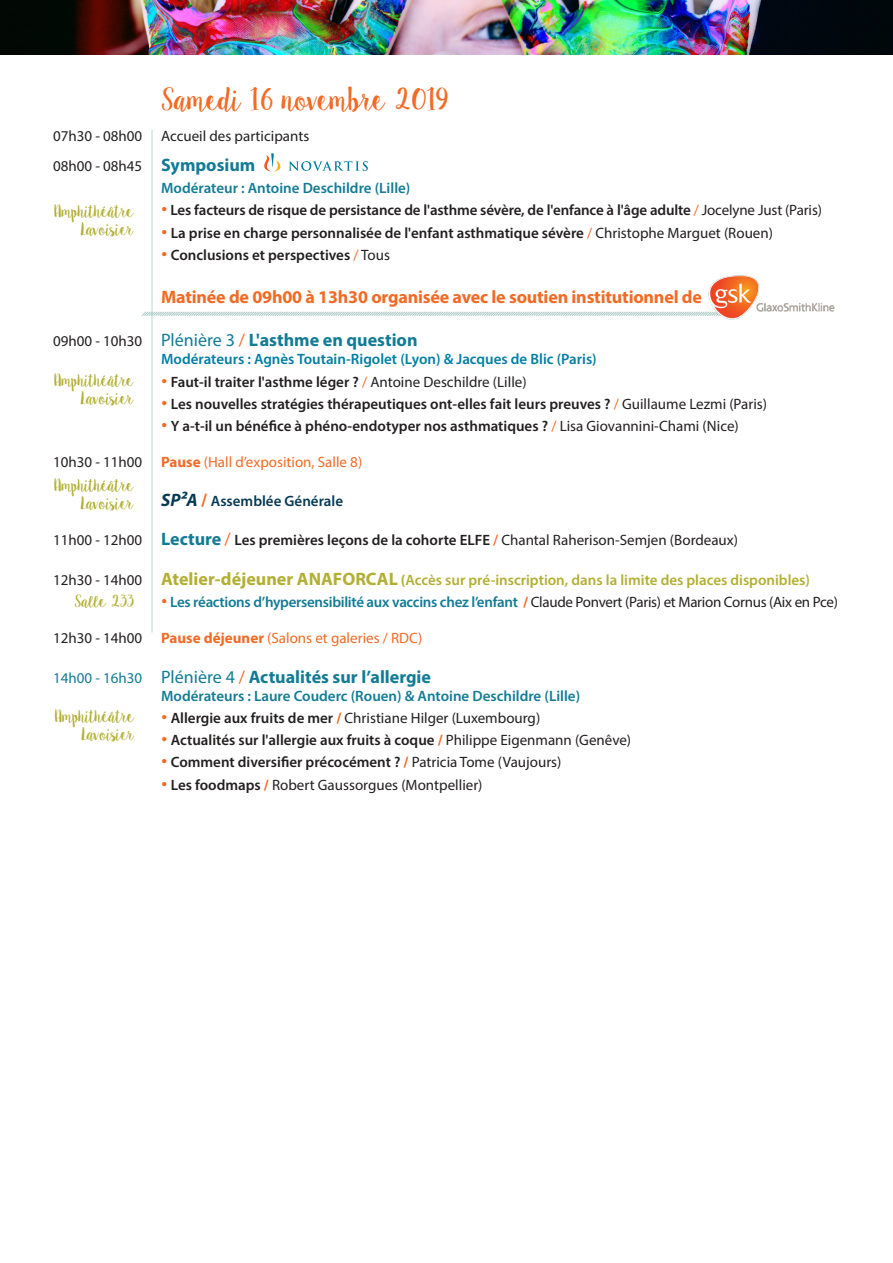
<style>
.page{position:relative;width:893px;height:1263px;background:#fff}
.page>*{position:absolute;margin:0;border:0;box-sizing:border-box;transform-origin:0 0}
.t1{font:30px "Sweet Pea";letter-spacing:-.055em;color:#f36a24}
.t2{font:700 18px "Myriad Pro";color:#127b95}
.t3{font:700 18px "Myriad Pro";letter-spacing:-.01em;color:#f36a24}
.t4{font:16.5px "Sweet Pea";letter-spacing:-.07em;color:#b2af33}
.t5{font:16.5px "Sweet Pea";letter-spacing:-.03em;color:#b2af33}
.t6{font:600 15px "Myriad Pro";color:#231f20}
.t7{font:15px "Myriad Pro";color:#231f20}
.t8{font:600 15px "Myriad Pro";letter-spacing:-.005em;color:#127b95}
.t9{font:600 15px "Myriad Pro";color:#b2af33}
.t10{font:15px "Myriad Pro";color:#f36a24}
.t11{font:600 15px "Myriad Pro";color:#007ea5}
.t12{font:600 15px "Myriad Pro";color:#063a54}
.s1{font-weight:700;font-size:18px;color:#127b95}
.s2{font-family:"Lemon Milklight";font-weight:400;color:#f36a24}
.s3{font-weight:400;color:#f36a24}
.s4{font-weight:400}
.s5{font-weight:400;font-size:15px;color:#231f20}
.s6{font-weight:700}
.s7{font-weight:700;font-style:italic;font-size:18px}
.s8{font-weight:700;font-size:18px;color:#f36a24}
.s9{font-size:18px;color:#f36a24}
.s10{font-weight:600}
.s11{font-weight:600;color:#f36a24}
.s12{font-weight:400;color:#231f20}
.s13{font-weight:700;font-size:18px}
.s14{font-weight:700;color:#f36a24}
.s15{font-weight:400;font-size:15px}
.s16{font-family:"Lemon Milklight";color:#f36a24}
</style>
<div class="page">
<hr style="left:152px;top:130px;width:1px;height:502px;background:#bed6d3">
<svg style="left:142px;top:311px;width:566px;height:6px"></svg>
<img style="left:708px;top:275px;width:127px;height:45px">
<svg style="left:264px;top:153px;width:104px;height:19px"></svg>
<img style="left:0;top:0;width:893px;height:54px">
<p class="t1" style="left:161px;top:82px;width:289px">Samedi 16 novembre 2019</p>
<p class="t7" style="left:53px;top:126px;width:91px">07h30 - 08h00</p>
<p class="t7" style="left:161px;top:126px;width:150px">Accueil des participants</p>
<p class="t7" style="left:53px;top:157px;width:204px">08h00 - 08h45 <span class="s1">Symposium</span></p>
<p class="t8" style="left:161px;top:178px;width:251px">Modérateur : Antoine Deschildre (Lille)</p>
<p class="t6" style="left:161px;top:201px;width:662px"><span class="s2">]</span> Les facteurs de risque de persistance de l'asthme sévère, de l'enfance à l'âge adulte <span class="s3">/</span> <span class="s4">Jocelyne Just (Paris)</span></p>
<p class="t6" style="left:161px;top:223px;width:613px"><span class="s2">]</span> La prise en charge personnalisée de l'enfant asthmatique sévère <span class="s3">/</span> <span class="s4">Christophe Marguet (Rouen)</span></p>
<p class="t6" style="left:161px;top:245px;width:230px"><span class="s2">]</span> Conclusions et perspectives <span class="s3">/</span> <span class="s4">Tous</span></p>
<p class="t3" style="left:161px;top:285px;width:542px">Matinée de 09h00 à 13h30 organisée avec le soutien institutionnel de</p>
<p class="t2" style="left:53px;top:328px;width:366px"><span class="s5">09h00 - 10h30</span> <span class="s4">Plénière 3</span> <span class="s3">/</span> L'asthme en question</p>
<p class="t11" style="left:161px;top:350px;width:437px">Modérateurs : Agnès Toutain-Rigolet (Lyon) &amp; Jacques de Blic (Paris)</p>
<p class="t6" style="left:161px;top:372px;width:367px"><span class="s2">]</span> Faut-il traiter l'asthme léger ? <span class="s3">/</span> <span class="s4">Antoine Deschildre (Lille)</span></p>
<p class="t6" style="left:161px;top:394px;width:607px"><span class="s2">]</span> Les nouvelles stratégies thérapeutiques ont-elles fait leurs preuves ? <span class="s3">/</span> <span class="s4">Guillaume Lezmi (Paris)</span></p>
<p class="t6" style="left:161px;top:416px;width:579px"><span class="s2">]</span> Y a-t-il un bénéfice à phéno-endotyper nos asthmatiques ? <span class="s3">/</span> <span class="s4">Lisa Giovannini-Chami (Nice)</span></p>
<p class="t7" style="left:53px;top:453px;width:91px">10h30 - 11h00</p>
<p class="t10" style="left:161px;top:453px;width:203px"><span class="s6">Pause</span> (Hall d’exposition, Salle 8)</p>
<p class="t12" style="left:161px;top:491px;width:183px"><span class="s7">SP2A</span> <span class="s8">/</span> Assemblée Générale</p>
<p class="t7" style="left:53px;top:531px;width:686px">11h00 - 12h00 <span class="s1">Lecture</span> <span class="s9">/</span> <span class="s10">Les premières leçons de la cohorte ELFE</span> <span class="s11">/</span> Chantal Raherison-Semjen (Bordeaux)</p>
<p class="t9" style="left:53px;top:570px;width:758px"><span class="s12">12h30 - 14h00</span> <span class="s13">Atelier-déjeuner ANAFORCAL</span> <span class="s6">(</span>Accès sur pré-inscription, dans la limite des places disponibles)</p>
<p class="t8" style="left:161px;top:592px;width:678px"><span class="s2">]</span> Les réactions d’hypersensibilité aux vaccins chez l’enfant <span class="s14">/</span> <span class="s12">Claude Ponvert (Paris) et Marion Cornus (Aix en Pce)</span></p>
<p class="t7" style="left:53px;top:629px;width:91px">12h30 - 14h00</p>
<p class="t10" style="left:161px;top:629px;width:263px"><span class="s6">Pause déjeuner</span> (Salons et galeries / RDC)</p>
<p class="t2" style="left:53px;top:665px;width:379px"><span class="s15">14h00 - 16h30</span> <span class="s4">Plénière 4</span> <span class="s3">/</span> Actualités sur l’allergie</p>
<p class="t8" style="left:161px;top:686px;width:421px">Modérateurs : Laure Couderc (Rouen) &amp; Antoine Deschildre (Lille)</p>
<p class="t7" style="left:161px;top:709px;width:381px"><span class="s16">]</span> <span class="s10">Allergie aux fruits de mer</span> <span class="s14">/</span> Christiane Hilger (Luxembourg)</p>
<p class="t6" style="left:161px;top:731px;width:471px"><span class="s2">]</span> Actualités sur l'allergie aux fruits à coque <span class="s14">/</span> <span class="s4">Philippe Eigenmann (Genêve)</span></p>
<p class="t6" style="left:161px;top:753px;width:402px"><span class="s2">]</span> Comment diversifier précocément ? <span class="s14">/</span> <span class="s4">Patricia Tome (Vaujours)</span></p>
<p class="t7" style="left:161px;top:775px;width:323px"><span class="s16">]</span> <span class="s10">Les foodmaps</span> <span class="s14">/</span> Robert Gaussorgues (Montpellier)</p>
<p class="t4" style="left:54px;top:202px;width:81px">Amphithéâtre</p>
<p class="t4" style="left:80px;top:220px;width:55px">Lavoisier</p>
<p class="t4" style="left:54px;top:370px;width:81px">Amphithéâtre</p>
<p class="t4" style="left:80px;top:388px;width:55px">Lavoisier</p>
<p class="t4" style="left:54px;top:476px;width:81px">Amphithéâtre</p>
<p class="t4" style="left:80px;top:494px;width:55px">Lavoisier</p>
<p class="t5" style="left:74px;top:592px;width:61px">Salle 233</p>
<p class="t4" style="left:55px;top:706px;width:81px">Amphithéâtre</p>
<p class="t4" style="left:81px;top:724px;width:55px">Lavoisier</p>
</div>
